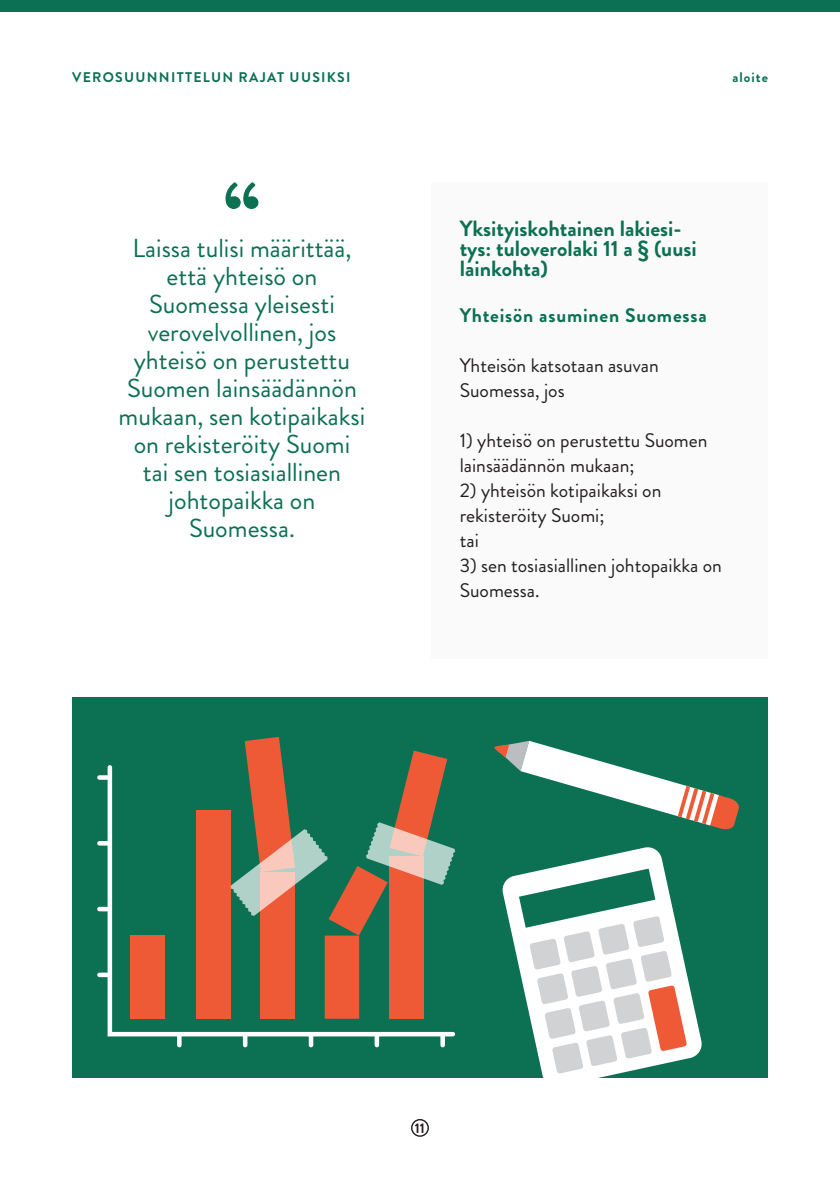
<style>
.page{position:relative;width:840px;height:1191px;background:#fff}
.page>*{position:absolute;margin:0;border:0;box-sizing:border-box;transform-origin:0 0}
.leipis{font:26px/28px "Brandon Grotesque";color:#0c7053;text-align:center}
.t1{font:700 22px/20px "Brandon Grotesque";color:#0c7053}
.leipis-2{font:19.6px/25px "Brandon Grotesque";color:#231f20}
.leipis_copy{font:700 19.6px "Brandon Grotesque";letter-spacing:.04em;color:#0c7053}
.t2{font:700 14px "Brandon Grotesque";letter-spacing:.09em;color:#0c7053}
.t3{font:700 14px "Brandon Grotesque";color:#231f20}
</style>
<div class="page">
<div style="left:411px;top:1119px;width:17px;height:17px;border:1px solid #231f20;border-radius:50%"></div>
<div style="left:0;top:0;width:839px;height:11px;background:#0c7053"></div>
<div style="left:431px;top:182px;width:336px;height:477px;background:#fafafa"></div>
<svg style="left:225px;top:182px;width:33px;height:27px"></svg>
<div style="left:72px;top:697px;width:695px;height:380px;background:#0c7053"></div>
<svg style="left:502px;top:847px;width:200px;height:230px"></svg>
<svg style="left:518px;top:868px;width:168px;height:205px"></svg>
<svg style="left:105px;top:765px;width:351px;height:273px"></svg>
<svg style="left:177px;top:1036px;width:4px;height:9px"></svg>
<svg style="left:243px;top:1036px;width:4px;height:9px"></svg>
<div style="left:308px;top:1036px;width:5px;height:9px;background:#fff"></div>
<div style="left:374px;top:1036px;width:5px;height:9px;background:#fff"></div>
<svg style="left:440px;top:1036px;width:4px;height:9px"></svg>
<div style="left:99px;top:775px;width:9px;height:5px;background:#fff"></div>
<svg style="left:99px;top:841px;width:9px;height:4px"></svg>
<div style="left:99px;top:906px;width:9px;height:5px;background:#fff"></div>
<div style="left:99px;top:972px;width:9px;height:5px;background:#fff"></div>
<svg style="left:494px;top:741px;width:245px;height:89px"></svg>
<svg style="left:231px;top:737px;width:224px;height:281px"></svg>
<p class="t2" style="left:72px;top:67px;width:280px">VEROSUUNNITTELUN RAJAT UUSIKSI</p>
<p class="leipis" style="left:119px;top:234px;width:248px">Laissa tulisi määrittää, että yhteisö on<br>Suomessa yleisesti verovelvollinen, jos yhteisö on perustettu<br>Suomen lainsäädännön mukaan, sen kotipaikaksi on rekisteröity Suomi tai sen tosiasiallinen johtopaikka on<br>Suomessa.</p>
<p class="t2" style="left:732px;top:67px;width:37px">aloite</p>
<p class="t1" style="left:459px;top:219px;width:238px">Yksityiskohtainen lakiesi&shy;tys: tuloverolaki 11 a § (uusi lainkohta)</p>
<p class="leipis_copy" style="left:459px;top:302px;width:248px">Yhteisön asuminen Suomessa</p>
<p class="leipis-2" style="left:459px;top:353px;width:200px">Yhteisön katsotaan asuvan<br>Suomessa, jos</p>
<p class="leipis-2" style="left:459px;top:428px;width:249px">1) yhteisö on perustettu Suomen lainsäädännön mukaan;</p>
<p class="leipis-2" style="left:459px;top:478px;width:203px">2) yhteisön kotipaikaksi on rekisteröity Suomi;</p>
<p class="leipis-2" style="left:459px;top:528px;width:21px">tai</p>
<p class="leipis-2" style="left:459px;top:553px;width:263px">3) sen tosiasiallinen johtopaikka on<br>Suomessa.</p>
<p class="t3" style="left:415px;top:1117px;width:11px">11</p>
</div>
